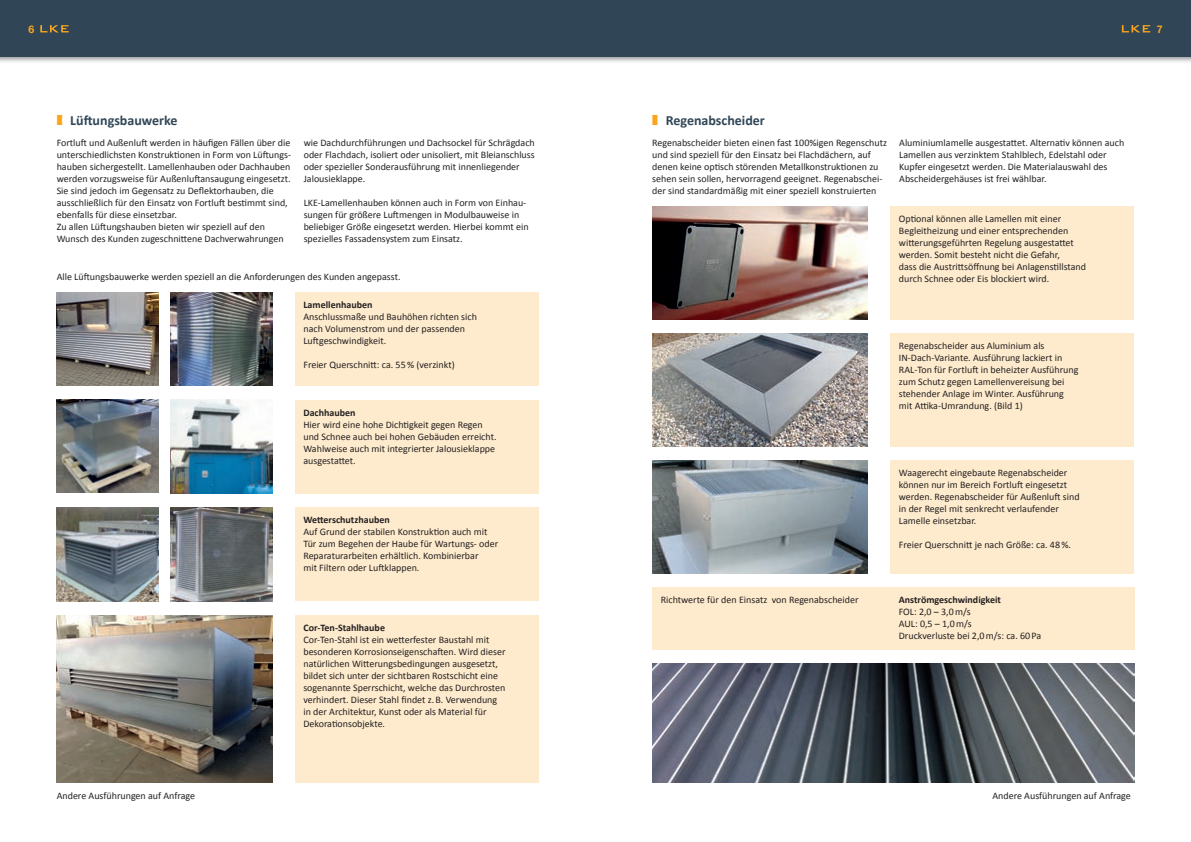
<style>
.page{position:relative;width:1191px;height:842px;background:#fff}
.page>*{position:absolute;margin:0;border:0;box-sizing:border-box;transform-origin:0 0}
.t1{font:700 14px "Calibri";color:#304657}
.t2{font:700 10.5px "Helvetica Neue";color:#f9a61e}
.t3{font:10px/12px "Calibri";color:#231f20}
.t4{font:700 10px "Calibri";color:#231f20}
.s1{font-family:"Monotype Sorts";font-weight:400;color:#f9a61e}
</style>
<div class="page">
<img style="left:57px;top:292px;width:101px;height:94px">
<img style="left:171px;top:292px;width:101px;height:94px">
<img style="left:57px;top:400px;width:101px;height:93px">
<img style="left:171px;top:400px;width:101px;height:93px">
<img style="left:57px;top:507px;width:101px;height:94px">
<img style="left:171px;top:507px;width:101px;height:94px">
<div style="left:295px;top:292px;width:244px;height:94px;background:#feebcd"></div>
<div style="left:295px;top:400px;width:244px;height:93px;background:#feebcd"></div>
<div style="left:295px;top:507px;width:244px;height:94px;background:#feebcd"></div>
<div style="left:295px;top:615px;width:244px;height:167px;background:#feebcd"></div>
<img style="left:57px;top:615px;width:215px;height:167px">
<div style="left:0;top:0;width:1191px;height:57px;background:#304657"></div>
<img style="left:652px;top:333px;width:215px;height:113px">
<img style="left:652px;top:206px;width:215px;height:114px">
<img style="left:652px;top:460px;width:215px;height:113px">
<img style="left:652px;top:663px;width:482px;height:119px">
<div style="left:890px;top:333px;width:244px;height:113px;background:#feebcd"></div>
<div style="left:890px;top:206px;width:244px;height:114px;background:#feebcd"></div>
<div style="left:890px;top:460px;width:244px;height:113px;background:#feebcd"></div>
<div style="left:652px;top:587px;width:482px;height:63px;background:#feebcd"></div>
<svg style="left:40px;top:25px;width:29px;height:7px"></svg>
<svg style="left:1121px;top:25px;width:29px;height:7px"></svg>
<p class="t2" style="left:28px;top:19px;width:7px">6</p>
<p class="t2" style="left:1156px;top:19px;width:7px">7</p>
<h1 class="t1" style="left:57px;top:111px;width:122px"><span class="s1">z</span> Lüftungsbauwerke</h1>
<p class="t3" style="left:57px;top:136px;width:236px">Fortluft und Außenluft werden in häufigen Fällen über die unterschiedlichsten Konstruktionen in Form von Lüftungs&shy;hauben sichergestellt. Lamellenhauben oder Dachhauben werden vorzugsweise für Außenluftansaugung eingesetzt.<br>Sie sind jedoch im Gegensatz zu Deflektorhauben, die ausschließlich für den Einsatz von Fortluft bestimmt sind, ebenfalls für diese einsetzbar.<br>Zu allen Lüftungshauben bieten wir speziell auf den Wunsch des Kunden zugeschnittene Dachverwahrungen</p>
<p class="t3" style="left:304px;top:136px;width:232px">wie Dachdurchführungen und Dachsockel für Schrägdach oder Flachdach, isoliert oder unisoliert, mit Bleianschluss oder spezieller Sonderausführung mit innenliegender Jalousieklappe.</p>
<p class="t3" style="left:304px;top:196px;width:226px">LKE-Lamellenhauben können auch in Form von Einhau&shy;sungen für größere Luftmengen in Modulbauweise in beliebiger Größe eingesetzt werden. Hierbei kommt ein spezielles Fassadensystem zum Einsatz.</p>
<p class="t3" style="left:57px;top:270px;width:345px">Alle Lüftungsbauwerke werden speziell an die Anforderungen des Kunden angepasst.</p>
<p class="t4" style="left:303px;top:298px;width:71px">Lamellenhauben</p>
<p class="t3" style="left:303px;top:310px;width:175px">Anschlussmaße und Bauhöhen richten sich nach Volumenstrom und der passenden<br>Luftgeschwindigkeit.</p>
<p class="t3" style="left:303px;top:358px;width:153px">Freier Querschnitt: ca. 55 % (verzinkt)</p>
<p class="t4" style="left:303px;top:406px;width:54px">Dachhauben</p>
<p class="t3" style="left:303px;top:418px;width:195px">Hier wird eine hohe Dichtigkeit gegen Regen und Schnee auch bei hohen Gebäuden erreicht.<br>Wahlweise auch mit integrierter Jalousieklappe ausgestattet.</p>
<p class="t4" style="left:303px;top:514px;width:88px">Wetterschutzhauben</p>
<p class="t3" style="left:303px;top:526px;width:196px">Auf Grund der stabilen Konstruktion auch mit Tür zum Begehen der Haube für Wartungs- oder Reparaturarbeiten erhältlich. Kombinierbar<br>mit Filtern oder Luftklappen.</p>
<p class="t3" style="left:57px;top:790px;width:140px">Andere Ausführungen auf Anfrage</p>
<p class="t4" style="left:303px;top:622px;width:83px">Cor-Ten-Stahlhaube</p>
<p class="t3" style="left:303px;top:633px;width:204px">Cor-Ten-Stahl ist ein wetterfester Baustahl mit besonderen Korrosionseigenschaften. Wird dieser natürlichen Witterungsbedingungen ausgesetzt, bildet sich unter der sichtbaren Rostschicht eine sogenannte Sperrschicht, welche das Durchrosten verhindert. Dieser Stahl findet z. B. Verwendung in der Architektur, Kunst oder als Material für Dekorationsobjekte.</p>
<h1 class="t1" style="left:652px;top:111px;width:114px"><span class="s1">z</span> Regenabscheider</h1>
<p class="t3" style="left:652px;top:136px;width:236px">Regenabscheider bieten einen fast 100%igen Regenschutz und sind speziell für den Einsatz bei Flachdächern, auf denen keine optisch störenden Metallkonstruktionen zu sehen sein sollen, hervorragend geeignet. Regenabschei&shy;der sind standardmäßig mit einer speziell konstruierten</p>
<p class="t3" style="left:899px;top:136px;width:226px">Aluminiumlamelle ausgestattet. Alternativ können auch Lamellen aus verzinktem Stahlblech, Edelstahl oder Kupfer eingesetzt werden. Die Materialauswahl des Abscheidergehäuses ist frei wählbar.</p>
<p class="t3" style="left:899px;top:212px;width:189px">Optional können alle Lamellen mit einer Begleitheizung und einer entsprechenden witterungsgeführten Regelung ausgestattet werden. Somit besteht nicht die Gefahr,<br>dass die Austrittsöffnung bei Anlagenstillstand durch Schnee oder Eis blockiert wird.</p>
<p class="t3" style="left:899px;top:339px;width:181px">Regenabscheider aus Aluminium als IN-Dach-Variante. Ausführung lackiert in RAL-Ton für Fortluft in beheizter Ausführung zum Schutz gegen Lamellenvereisung bei stehender Anlage im Winter. Ausführung mit Atti ka-Umrandung. (Bild 1)</p>
<p class="t3" style="left:899px;top:466px;width:182px">Waagerecht eingebaute Regenabscheider können nur im Bereich Fortluft eingesetzt werden. Regenabscheider für Außenluft sind in der Regel mit senkrecht verlaufender Lamelle einsetzbar.</p>
<p class="t3" style="left:899px;top:538px;width:174px">Freier Querschnitt je nach Größe: ca. 48 %.</p>
<p class="t3" style="left:660px;top:593px;width:199px">Richtwerte für den Einsatz von Regenabscheider</p>
<p class="t4" style="left:898px;top:593px;width:104px">Anströmgeschwindigkeit</p>
<p class="t3" style="left:898px;top:605px;width:144px">FOL: 2,0 – 3,0 m/s<br>AUL: 0,5 – 1,0 m/s<br>Druckverluste bei 2,0 m/s: ca. 60 Pa</p>
<p class="t3" style="left:992px;top:790px;width:140px">Andere Ausführungen auf Anfrage</p>
</div>
